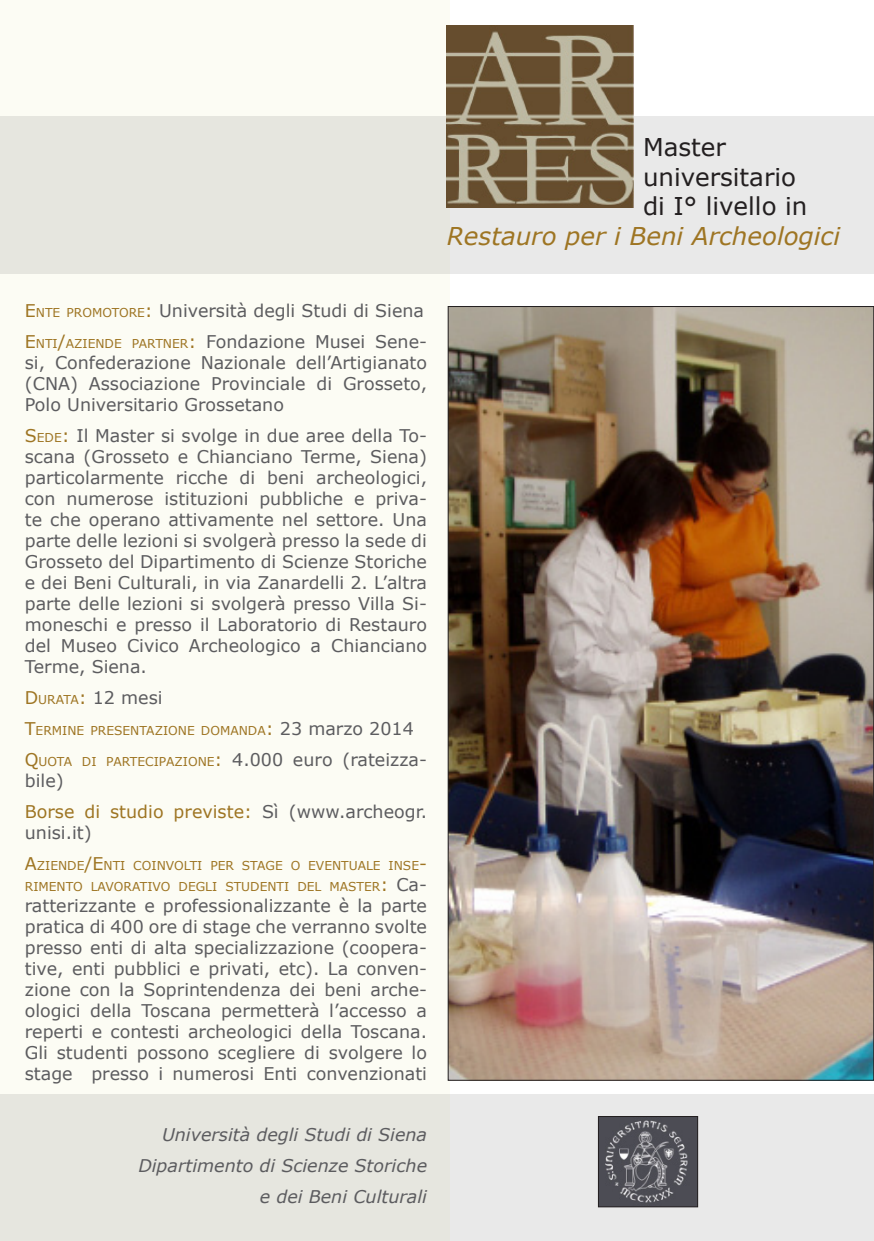
<style>
.page{position:relative;width:874px;height:1241px;background:#fff}
.page>*{position:absolute;margin:0;border:0;box-sizing:border-box;transform-origin:0 0}
.t1{font:24.5px "Verdana";color:#231f20}
.t2{font:italic 24.5px "Verdana";color:#9e7523}
.t3{font:17.5px/21px "Verdana";color:#5c5c5f;text-align:justify}
.t4{font:italic 17.5px "Verdana";color:#5c5c5f}
.t5{font:12.25px/21px "Verdana";color:#9e7523}
.s1{color:#9e7523}
.s2{font-size:12.25px;color:#9e7523}
.s3{font-size:17.5px}
.s4{font-size:17.5px;color:#5c5c5f}
</style>
<div class="page">
<div style="left:0;top:0;width:449px;height:1240px;background:#fcfcf4"></div>
<div style="left:0;top:116px;width:873px;height:158px;background:#e6e6df"></div>
<div style="left:0;top:1093px;width:873px;height:147px;background:#e6e6df"></div>
<img style="left:449px;top:308px;width:422px;height:770px">
<img style="left:446px;top:25px;width:186px;height:183px">
<img style="left:599px;top:1117px;width:96px;height:87px">
<div style="left:597px;top:1115px;width:100px;height:91px;border:1px solid #231f20"></div>
<p class="t1" style="left:642px;top:132px;width:84px">Master</p>
<p class="t1" style="left:642px;top:161px;width:154px">universitario</p>
<p class="t1" style="left:642px;top:191px;width:166px">di I° livello in</p>
<p class="t2" style="left:446px;top:220px;width:394px">Restauro per i Beni Archeologici</p>
<p class="t3" style="left:25px;top:299px;width:400px"><span class="s1">E</span><span class="s2">NTE PROMOTORE</span><span class="s1">:</span> Università degli Studi di Siena</p>
<p class="t3" style="left:25px;top:330px;width:403px"><span class="s1">E</span><span class="s2">NTI</span><span class="s1">/</span><span class="s2">AZIENDE PARTNER</span><span class="s1">:</span> Fondazione Musei Sene&shy;si, Confederazione Nazionale dell’Artigianato (CNA) Associazione Provinciale di Grosseto, Polo Universitario Grossetano</p>
<p class="t3" style="left:25px;top:424px;width:403px"><span class="s1">S</span><span class="s2">EDE</span><span class="s1">:</span> Il Master si svolge in due aree della To&shy;scana (Grosseto e Chianciano Terme, Siena) particolarmente ricche di beni archeologici, con numerose istituzioni pubbliche e priva&shy;te che operano attivamente nel settore. Una parte delle lezioni si svolgerà presso la sede di Grosseto del Dipartimento di Scienze Storiche e dei Beni Culturali, in via Zanardelli 2. L’altra parte delle lezioni si svolgerà presso Villa Si&shy;moneschi e presso il Laboratorio di Restauro del Museo Civico Archeologico a Chianciano Terme, Siena.</p>
<p class="t3" style="left:25px;top:686px;width:139px"><span class="s1">D</span> <span class="s2">URATA</span><span class="s1">:</span> 12 mesi</p>
<p class="t5" style="left:25px;top:719px;width:90px"><span class="s3">T</span>ERMINE PRESE</p>
<p class="t5" style="left:130px;top:719px;width:285px">NTAZIONE DOMANDA<span class="s3">:</span> <span class="s4">23 marzo 2014</span></p>
<p class="t5" style="left:25px;top:750px;width:403px"><span class="s3">Q</span>UOTA DI PARTECIPAZIONE<span class="s3">:</span> <span class="s4">4.000 euro (rateizza-</span></p>
<p class="t3" style="left:25px;top:769px;width:40px">bile)</p>
<p class="t3" style="left:25px;top:800px;width:403px"><span class="s1">Borse di studio previste:</span> Sì (www.archeogr. unisi.it)</p>
<p class="t5" style="left:25px;top:854px;width:403px"><span class="s3">A</span>ZIENDE<span class="s3">/E</span>NTI COINVOLTI PER STAGE O EVENTUALE INSE <span class="s3">-<br></span>RIMENTO LAVORATIVO DEGLI STUDENTI DEL MASTER<span class="s3">:</span> <span class="s4">Ca-</span></p>
<p class="t3" style="left:25px;top:894px;width:403px">ratterizzante e professionalizzante è la parte pratica di 400 ore di stage che verranno svolte presso enti di alta specializzazione (coopera&shy;tive, enti pubblici e privati, etc). La conven&shy;zione con la Soprintendenza dei beni arche&shy;ologici della Toscana permetterà l’accesso a reperti e contesti archeologici della Toscana.<br>Gli studenti possono scegliere di svolgere lo stage presso i numerosi Enti convenzionati</p>
<p class="t4" style="left:162px;top:1123px;width:266px">Università degli Studi di Siena</p>
<p class="t4" style="left:138px;top:1154px;width:290px">Dipartimento di Scienze Storiche</p>
<p class="t4" style="left:260px;top:1185px;width:168px">e dei Beni Culturali</p>
</div>
